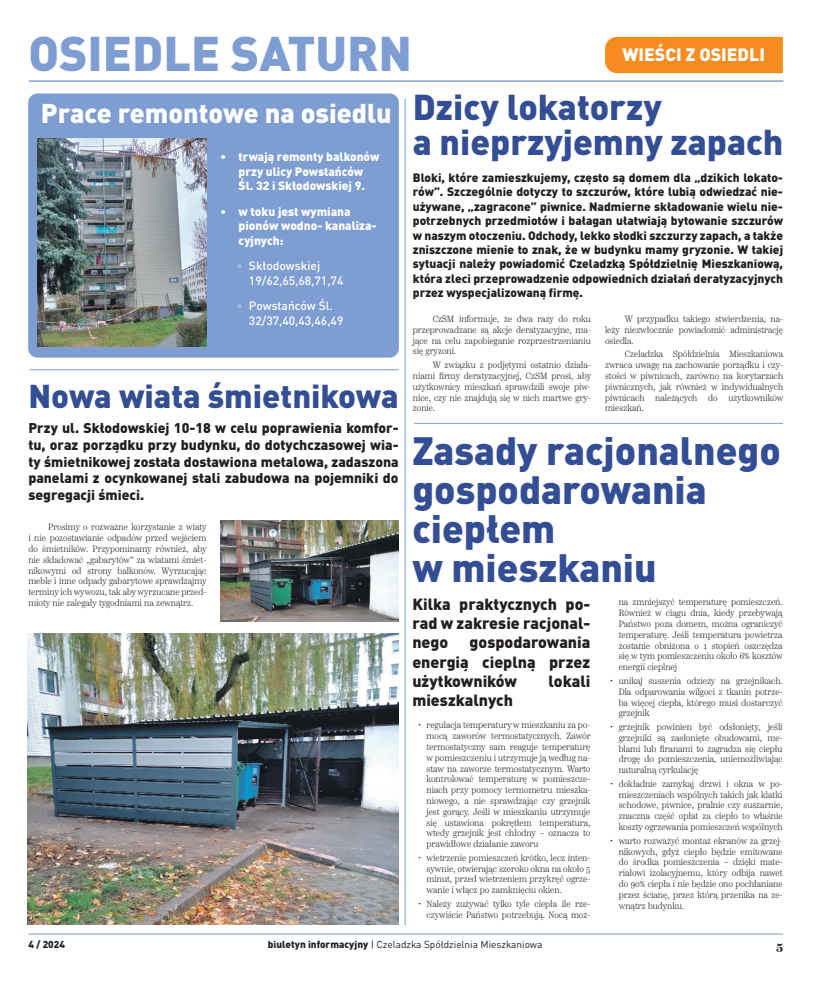
<style>
.page{position:relative;width:820px;height:993px;background:#fff}
.page>*{position:absolute;margin:0;border:0;box-sizing:border-box;transform-origin:0 0}
.Tytuł{font:900 48px "DIN Pro";color:#7e9ed2}
.Tytuł-2{font:900 39px/39px "DIN Pro";color:#344e96}
.Tytuł-3{font:900 35.5px/35.5px "DIN Pro";color:#344e96}
.Tytuł-4{font:900 32.6px "DIN Pro";color:#344e96}
.Tytuł-5{font:900 26.8px "DIN Pro";color:#fff}
.Tytuł-6{font:900 17.7px "DIN Pro";color:#fff}
.LEAD_główny{font:900 16px/19.2px "DIN Pro";color:#231f20;text-align:justify}
.LEAD_główny-2{font:900 14px/16.8px "DIN Pro";color:#231f20;text-align:justify}
.LEAD_główny-3{font:900 12px/14.4px "DIN Pro";color:#231f20;text-align:justify}
.t1{font:900 12px/14.4px "DIN Pro";color:#fff;text-align:center}
.t2{font:500 12px/14.4px "DIN Pro";color:#fff}
.t3{font:700 12px "Scotch Text";color:#231f20}
.t4{font:10px "DIN Pro";color:#231f20}
.t5{font:900 10px "DIN Pro";color:#231f20}
.Tekst_normalny{font:300 9px/10.8px "Scotch Text Cond";color:#231f20;text-align:justify}
.s1{font-family:"Georgia";font-weight:400}
.s2{font-weight:900}
</style>
<div class="page">
<hr style="left:28px;top:933px;width:754px;height:1px;background:#7e9ed2">
<div style="left:29px;top:94px;width:369px;height:263px;background:#7e9ed2;border-radius:9px"></div>
<div style="left:28px;top:94px;width:370px;height:263px;border:1px solid #7e9ed2;border-radius:9px"></div>
<hr style="left:29px;top:80px;width:754px;height:2px;background:#7e9ed2">
<div style="left:605px;top:37px;width:177px;height:36px;background:#f68c1f"></div>
<img style="left:38px;top:138px;width:169px;height:208px">
<hr style="left:414px;top:423px;width:368px;height:1px;background:#7e9ed2">
<hr style="left:30px;top:369px;width:368px;height:1px;background:#7e9ed2">
<hr style="left:404px;top:99px;width:1px;height:825px;background:#7e9ed2">
<img style="left:220px;top:520px;width:178px;height:101px">
<img style="left:28px;top:633px;width:370px;height:290px">
<p class="Tytuł" style="left:28px;top:12px;width:385px">OSIEDLE SATURN</p>
<p class="Tytuł-6" style="left:622px;top:40px;width:144px">WIEŚCI Z OSIEDLI</p>
<p class="Tytuł-5" style="left:41px;top:90px;width:352px">Prace remontowe na osiedlu</p>
<p class="Tytuł-3" style="left:412px;top:85px;width:372px">Dzicy lokatorzy<br>a nieprzyjemny zapach</p>
<p class="t1" style="left:220px;top:148px;width:160px">• trwają remonty balkonów przy ulicy Powstańców<br>Śl. 32 i Skłodowskiej 9.</p>
<p class="t1" style="left:238px;top:202px;width:139px;text-align:left;text-indent:-18px">• w toku jest wymiana pionów wodno- kanaliza&shy;cyjnych:</p>
<p class="t2" style="left:249px;top:257px;width:96px;text-indent:-11px"><span class="s1">◦</span> Skłodowskiej<br>19/62,65,68,71,74</p>
<p class="t2" style="left:249px;top:297px;width:96px;text-indent:-11px"><span class="s1">◦</span> Powstańców Śl.<br>32/37,40,43,46,49</p>
<p class="LEAD_główny-3" style="left:412px;top:169px;width:371px">Bloki, które zamieszkujemy, często są domem dla „dzikich lokato&shy;rów”. Szczególnie dotyczy to szczurów, które lubią odwiedzać nie&shy;używane, „zagracone” piwnice. Nadmierne składowanie wielu nie&shy;potrzebnych przedmiotów i bałagan ułatwiają bytowanie szczurów w naszym otoczeniu. Odchody, lekko słodki szczurzy zapach, a także zniszczone mienie to znak, że w budynku mamy gryzonie. W takiej sytuacji należy powiadomić Czeladzką Spółdzielnię Mieszkaniową, która zleci przeprowadzenie odpowiednich działań deratyzacyjnych przez wyspecjalizowaną firmę.</p>
<p class="Tekst_normalny" style="left:412px;top:313px;width:179px;text-indent:20px">CzSM informuje, że dwa razy do roku przeprowadzane są akcje deratyzacyjne, ma&shy;jące na celu zapobieganie rozprzestrzenianiu się gryzoni.</p>
<p class="Tekst_normalny" style="left:412px;top:359px;width:180px;text-indent:20px">W związku z podjętymi ostatnio działa&shy;niami firmy deratyzacyjnej, CzSM prosi, aby użytkownicy mieszkań sprawdzili swoje piw&shy;nice, czy nie znajdują się w nich martwe gry&shy;zonie.</p>
<p class="Tekst_normalny" style="left:604px;top:313px;width:179px;text-indent:20px">W przypadku takiego stwierdzenia, na&shy;leży niezwłocznie powiadomić administrację osiedla.</p>
<p class="Tekst_normalny" style="left:604px;top:349px;width:180px;text-indent:20px">Czeladzka Spółdzielnia Mieszkaniowa zwraca uwagę na zachowanie porządku i czy&shy;stości w piwnicach, zarówno na korytarzach piwnicznych, jak również w indywidualnych piwnicach należących do użytkowników mieszkań.</p>
<p class="Tytuł-4" style="left:28px;top:368px;width:371px">Nowa wiata śmietnikowa</p>
<p class="LEAD_główny-2" style="left:28px;top:417px;width:371px">Przy ul. Skłodowskiej 10-18 w celu poprawienia komfor&shy;tu, oraz porządku przy budynku, do dotychczasowej wia&shy;ty śmietnikowej została dostawiona metalowa, zadaszona panelami z ocynkowanej stali zabudowa na pojemniki do segregacji śmieci.</p>
<p class="Tekst_normalny" style="left:28px;top:521px;width:180px;text-indent:20px">Prosimy o rozważne korzystanie z wiaty i nie pozostawianie odpadów przed wejściem do śmietników. Przypominamy również, aby nie składować „gabarytów” za wiatami śmiet&shy;nikowymi od strony balkonów. Wyrzucając meble i inne odpady gabarytowe sprawdzajmy terminy ich wywozu, tak aby wyrzucane przed&shy;mioty nie zalegały tygodniami na zewnątrz.</p>
<p class="Tytuł-2" style="left:412px;top:426px;width:370px">Zasady racjonalnego gospodarowania ciepłem<br>w mieszkaniu</p>
<p class="LEAD_główny" style="left:412px;top:592px;width:179px">Kilka praktycznych po&shy;rad w zakresie racjonal&shy;nego</p>
<p class="LEAD_główny" style="left:412px;top:630px;width:179px;text-indent:57px">gospodarowania energią cieplną przez użytkowników</p>
<p class="LEAD_główny" style="left:548px;top:669px;width:43px">lokali</p>
<p class="LEAD_główny" style="left:412px;top:688px;width:102px">mieszkalnych</p>
<p class="Tekst_normalny" style="left:426px;top:719px;width:165px;text-indent:-9px">• regulacja temperatury w mieszkaniu za po&shy;mocą zaworów termostatycznych. Zawór termostatyczny sam reaguje temperaturę w pomieszczeniu i utrzymuje ją według na&shy;staw na zaworze termostatycznym. Warto kontrolować temperaturę w pomieszcze&shy;niach przy pomocy termometru mieszka&shy;niowego, a nie sprawdzając czy grzejnik jest gorący. Jeśli w mieszkaniu utrzymuje się ustawiona pokrętłem temperatura, wtedy grzejnik jest chłodny – oznacza to prawidłowe działanie zaworu</p>
<p class="Tekst_normalny" style="left:426px;top:852px;width:165px;text-indent:-9px">• wietrzenie pomieszczeń krótko, lecz inten&shy;sywnie, otwierając szeroko okna na około 5 minut, przed wietrzeniem przykręć ogrze&shy;wanie i włącz po zamknięciu okien.</p>
<p class="Tekst_normalny" style="left:418px;top:898px;width:174px;text-align:right">• Należy zużywać tylko tyle ciepła ile rze&shy;czywiście Państwo potrzebują. Nocą moż-</p>
<p class="Tekst_normalny" style="left:618px;top:596px;width:165px">na zmniejszyć temperaturę pomieszczeń.<br>Również w ciągu dnia, kiedy przebywają Państwo poza domem, można ograniczyć temperaturę. Jeśli temperatura powietrza zostanie obniżona o 1 stopień oszczędza się w tym pomieszczeniu około 6% kosztów energii cieplnej</p>
<p class="Tekst_normalny" style="left:618px;top:675px;width:165px;text-indent:-9px">• unikaj suszenia odzieży na grzejnikach.<br>Dla odparowania wilgoci z tkanin potrze&shy;ba więcej ciepła, którego musi dostarczyć grzejnik</p>
<p class="Tekst_normalny" style="left:618px;top:721px;width:165px;text-indent:-9px">• grzejnik powinien być odsłonięty, jeśli grzejniki są zasłonięte obudowami, me&shy;blami lub firanami to zagradza się ciepłu drogę do pomieszczenia, uniemożliwiając naturalną cyrkulację</p>
<p class="Tekst_normalny" style="left:618px;top:778px;width:165px;text-indent:-9px">• dokładnie zamykaj drzwi i okna w po&shy;mieszczeniach wspólnych takich jak klatki schodowe, piwnice, pralnie czy suszarnie, znaczna część opłat za ciepło to właśnie koszty ogrzewania pomieszczeń wspólnych</p>
<p class="Tekst_normalny" style="left:618px;top:835px;width:165px;text-indent:-9px">• warto rozważyć montaż ekranów za grzej&shy;nikowych, gdyż ciepło będzie emitowane do środka pomieszczenia – dzięki mate&shy;riałowi izolacyjnemu, który odbija nawet do 90% ciepła i nie będzie ono pochłaniane przez ścianę, przez którą przenika na ze&shy;wnątrz budynku.</p>
<p class="t5" style="left:28px;top:935px;width:38px">4 / 2024</p>
<p class="t4" style="left:268px;top:936px;width:276px"><span class="s2">biuletyn informacyjny</span> | Czeladzka Spółdzielnia Mieszkaniowa</p>
<h3 class="t3" style="left:775px;top:938px;width:9px">5</h3>
</div>
